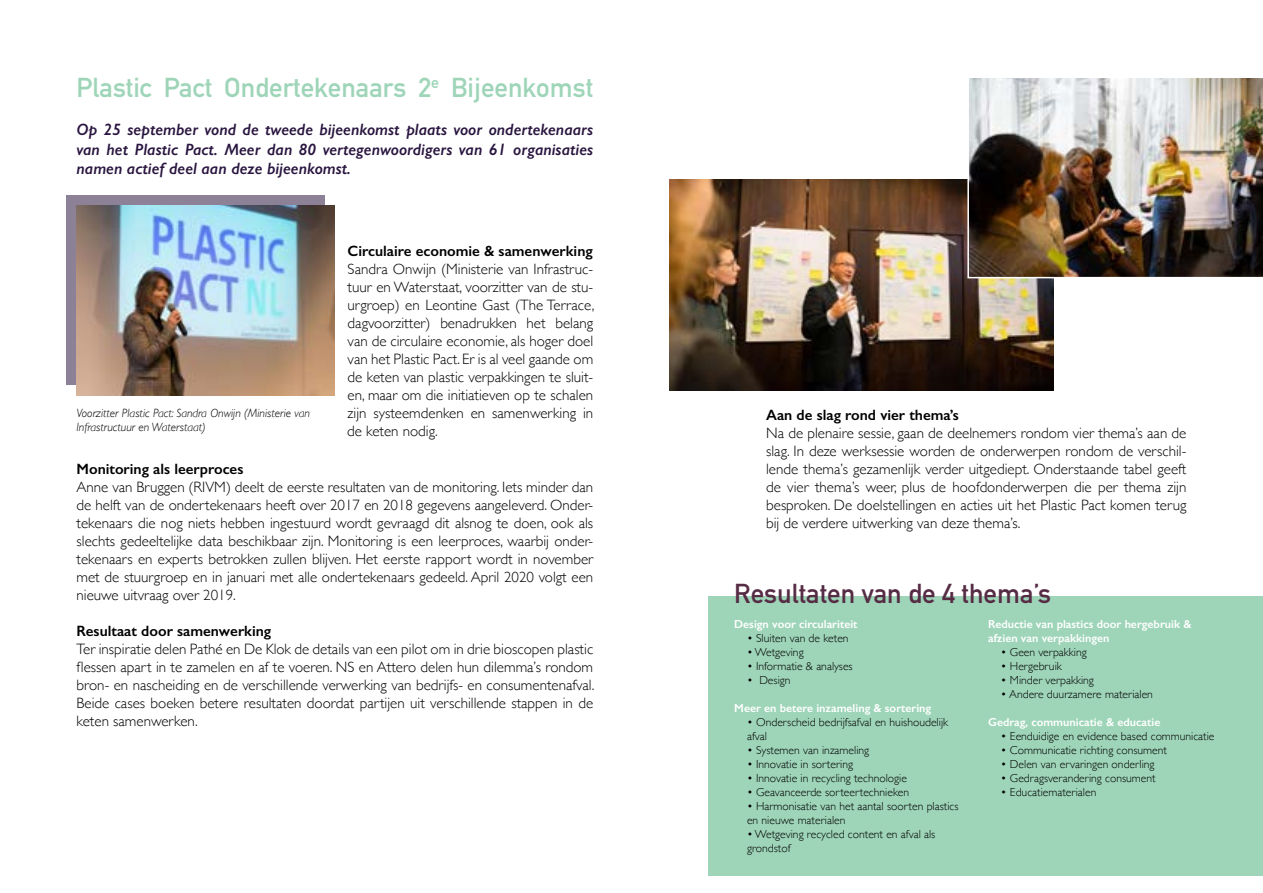
<style>
.page{position:relative;width:1263px;height:893px;background:#fff}
.page>*{position:absolute;margin:0;border:0;box-sizing:border-box;transform-origin:0 0}
.t1{font:700 27px "DIN Alternate";color:#9ed5b8}
.t2{font:700 27px "DIN Alternate";color:#562c45}
.t3{font:italic 600 16.5px/19.8px "Gill Sans";color:#29153f;text-align:justify}
.t4{font:300 15px/18px "Gill Sans";color:#000;text-align:justify}
.t5{font:600 15px "Gill Sans";color:#000}
.t6{font:italic 300 12px/14.4px "Gill Sans";color:#000}
.t7{font:300 11.7px/14px "Gill Sans";color:#000}
.t8{font:600 11.7px/14px "Gill Sans";color:#fff}
</style>
<div class="page">
<svg style="left:66px;top:195px;width:258px;height:190px;fill:#8c8197"></svg>
<img style="left:77px;top:206px;width:258px;height:189px">
<div style="left:709px;top:596px;width:554px;height:280px;background:#9ed5b8"></div>
<img style="left:670px;top:179px;width:384px;height:211px">
<img style="left:967px;top:78px;width:296px;height:200px">
<h1 class="t1" style="left:77px;top:67px;width:518px">Plastic Pact Ondertekenaars 2<sup>e</sup> Bijeenkomst</h1>
<p class="t3" style="left:77px;top:119px;width:518px">Op 25 september vond de tweede bijeenkomst plaats voor ondertekenaars van het Plastic Pact. Meer dan 80 vertegenwoordigers van 61 organisaties namen actief deel aan deze bijeenkomst.</p>
<p class="t5" style="left:348px;top:242px;width:247px">Circulaire economie &amp; samenwerking</p>
<p class="t4" style="left:347px;top:260px;width:249px">Sandra Onwijn (Ministerie van Infrastruc&shy;tuur en Waterstaat, voorzitter van de stu&shy;urgroep) en Leontine Gast (The Terrace, dagvoorzitter) benadrukken het belang van de circulaire economie, als hoger doel van het Plastic Pact. Er is al veel gaande om de keten van plastic verpakkingen te sluit&shy;en, maar om die initiatieven op te schalen zijn systeemdenken en samenwerking in de keten nodig.</p>
<p class="t6" style="left:77px;top:405px;width:235px">Voorzitter Plastic Pact: Sandra Onwijn (Ministerie van<br>Infrastructuur en Waterstaat)</p>
<p class="t5" style="left:77px;top:460px;width:168px">Monitoring als leerproces</p>
<p class="t4" style="left:77px;top:477px;width:518px">Anne van Bruggen (RIVM) deelt de eerste resultaten van de monitoring. Iets minder dan de helft van de ondertekenaars heeft over 2017 en 2018 gegevens aangeleverd. Onder&shy;tekenaars die nog niets hebben ingestuurd wordt gevraagd dit alsnog te doen, ook als slechts gedeeltelijke data beschikbaar zijn. Monitoring is een leerproces, waarbij onder&shy;tekenaars en experts betrokken zullen blijven. Het eerste rapport wordt in november met de stuurgroep en in januari met alle ondertekenaars gedeeld. April 2020 volgt een nieuwe uitvraag over 2019.</p>
<p class="t5" style="left:77px;top:622px;width:196px">Resultaat door samenwerking</p>
<p class="t4" style="left:77px;top:639px;width:519px">Ter inspiratie delen Pathé en De Klok de details van een pilot om in drie bioscopen plastic flessen apart in te zamelen en af te voeren. NS en Attero delen hun dilemma’s rondom bron- en nascheiding en de verschillende verwerking van bedrijfs- en consumentenafval.<br>Beide cases boeken betere resultaten doordat partijen uit verschillende stappen in de keten samenwerken.</p>
<p class="t5" style="left:766px;top:406px;width:194px">Aan de slag rond vier thema’s</p>
<p class="t4" style="left:766px;top:423px;width:422px">Na de plenaire sessie, gaan de deelnemers rondom vier thema’s aan de slag. In deze werksessie worden de onderwerpen rondom de verschil&shy;lende thema’s gezamenlijk verder uitgediept. Onderstaande tabel geeft de vier thema’s weer, plus de hoofdonderwerpen die per thema zijn besproken. De doelstellingen en acties uit het Plastic Pact komen terug bij de verdere uitwerking van deze thema’s.</p>
<h1 class="t2" style="left:734px;top:573px;width:318px">Resultaten van de 4 thema’s</h1>
<p class="t8" style="left:734px;top:617px;width:125px">Design voor circulariteit</p>
<p class="t7" style="left:747px;top:631px;width:103px">• Sluiten van de keten</p>
<p class="t7" style="left:747px;top:645px;width:58px">• Wetgeving</p>
<p class="t7" style="left:747px;top:659px;width:107px">• Informatie &amp; analyses</p>
<p class="t7" style="left:747px;top:673px;width:45px">• Design</p>
<p class="t8" style="left:734px;top:701px;width:199px">Meer en betere inzameling &amp; sortering</p>
<p class="t7" style="left:747px;top:715px;width:203px">• Onderscheid bedrijfsafval en huishoudelijk afval</p>
<p class="t7" style="left:747px;top:742px;width:124px">• Systemen van inzameling</p>
<p class="t7" style="left:747px;top:756px;width:108px">• Innovatie in sortering</p>
<p class="t7" style="left:747px;top:770px;width:161px">• Innovatie in recycling technologie</p>
<p class="t7" style="left:747px;top:784px;width:164px">• Geavanceerde sorteertechnieken</p>
<p class="t7" style="left:747px;top:798px;width:213px">• Harmonisatie van het aantal soorten plastics en nieuwe materialen</p>
<p class="t7" style="left:747px;top:826px;width:190px">• Wetgeving recycled content en afval als grondstof</p>
<p class="t8" style="left:988px;top:617px;width:205px">Reductie van plastics door hergebruik &amp; afzien van verpakkingen</p>
<p class="t7" style="left:1001px;top:645px;width:87px">• Geen verpakking</p>
<p class="t7" style="left:1001px;top:659px;width:62px">• Hergebruik</p>
<p class="t7" style="left:1001px;top:673px;width:95px">• Minder verpakking</p>
<p class="t7" style="left:1001px;top:687px;width:154px">• Andere duurzamere materialen</p>
<p class="t8" style="left:988px;top:715px;width:174px">Gedrag, communicatie &amp; educatie</p>
<p class="t7" style="left:1001px;top:728px;width:215px">• Eenduidige en evidence based communicatie</p>
<p class="t7" style="left:1001px;top:742px;width:168px">• Communicatie richting consument</p>
<p class="t7" style="left:1001px;top:756px;width:155px">• Delen van ervaringen onderling</p>
<p class="t7" style="left:1001px;top:770px;width:156px">• Gedragsverandering consument</p>
<p class="t7" style="left:1001px;top:784px;width:97px">• Educatiematerialen</p>
</div>
